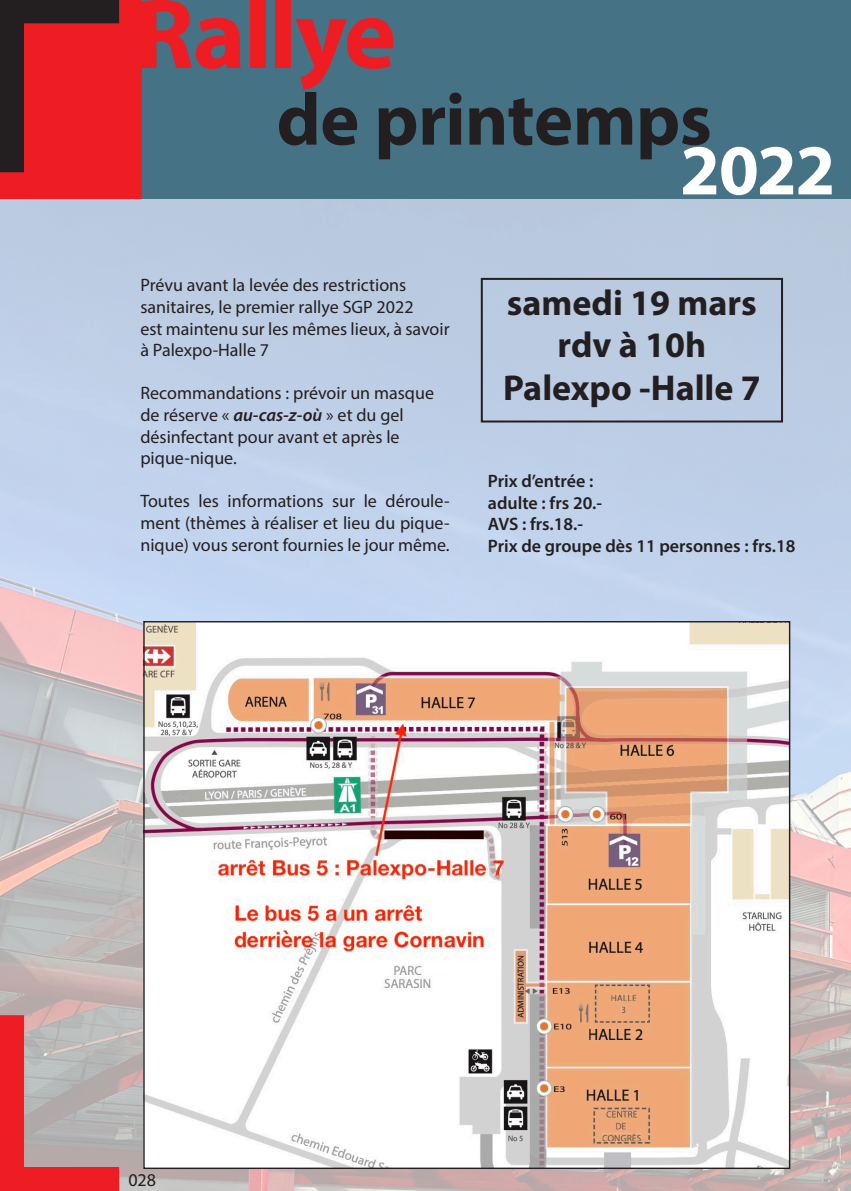
<style>
.page{position:relative;width:851px;height:1191px;background:#fff}
.page>*{position:absolute;margin:0;border:0;box-sizing:border-box;transform-origin:0 0}
.t1{font:700 100px "Myriad Pro";letter-spacing:-.02em;color:#ee1d23}
.t2{font:700 74.2px "Myriad Pro";letter-spacing:-.01em;color:#231f20}
.t3{font:700 72px "Myriad Pro";color:#fff}
.t4{font:700 36px "Myriad Pro";color:#231f20}
.t5{font:18px/21.6px "Myriad Pro";color:#231f20}
.t6{font:600 18px "Myriad Pro";color:#231f20}
.s1{font-weight:600;font-style:italic}
</style>
<div class="page">
<img style="left:0;top:198px;width:850px;height:993px">
<div style="left:0;top:0;width:850px;height:198px;background:#457285"></div>
<svg style="left:0;top:991px;width:143px;height:200px;background:#c59192"></svg>
<svg style="left:0;top:0;width:142px;height:196px;background:#bf1d22"></svg>
<svg style="left:850px;top:26px;width:1px;height:398px"></svg>
<div style="left:480px;top:278px;width:302px;height:144px;border:2px solid #231f20"></div>
<img style="left:145px;top:623px;width:643px;height:544px">
<p class="t1" style="left:135px;top:-31px;width:263px">Rallye</p>
<p class="t2" style="left:276px;top:71px;width:436px">de printemps</p>
<p class="t3" style="left:680px;top:123px;width:157px">2022</p>
<p class="t5" style="left:140px;top:274px;width:267px">Prévu avant la levée des restrictions</p>
<p class="t5" style="left:140px;top:296px;width:274px">sanitaires, le premier rallye SGP 2022</p>
<p class="t5" style="left:140px;top:317px;width:311px">est maintenu sur les mêmes lieux, à savoir à Palexpo-Halle 7</p>
<p class="t5" style="left:140px;top:382px;width:295px">Recommandations : prévoir un masque de réserve « <span class="s1">au-cas-z-où</span> » et du gel désinfectant pour avant et après le pique-nique.</p>
<p class="t5" style="left:140px;top:490px;width:311px;text-align:justify">Toutes les informations sur le déroule&shy;ment (thèmes à réaliser et lieu du pique&shy;nique) vous seront fournies le jour même.</p>
<p class="t4" style="left:507px;top:279px;width:251px">samedi 19 mars</p>
<p class="t4" style="left:557px;top:321px;width:150px">rdv à 10h</p>
<p class="t4" style="left:503px;top:364px;width:259px">Palexpo -Halle 7</p>
<p class="t6" style="left:488px;top:469px;width:107px">Prix d’entrée :</p>
<p class="t6" style="left:488px;top:491px;width:116px">adulte : frs 20.-</p>
<p class="t6" style="left:488px;top:513px;width:97px">AVS : frs.18.-</p>
<p class="t6" style="left:488px;top:534px;width:309px">Prix de groupe dès 11 personnes : frs.18</p>
<p class="t5" style="left:128px;top:1169px;width:29px">028</p>
</div>
